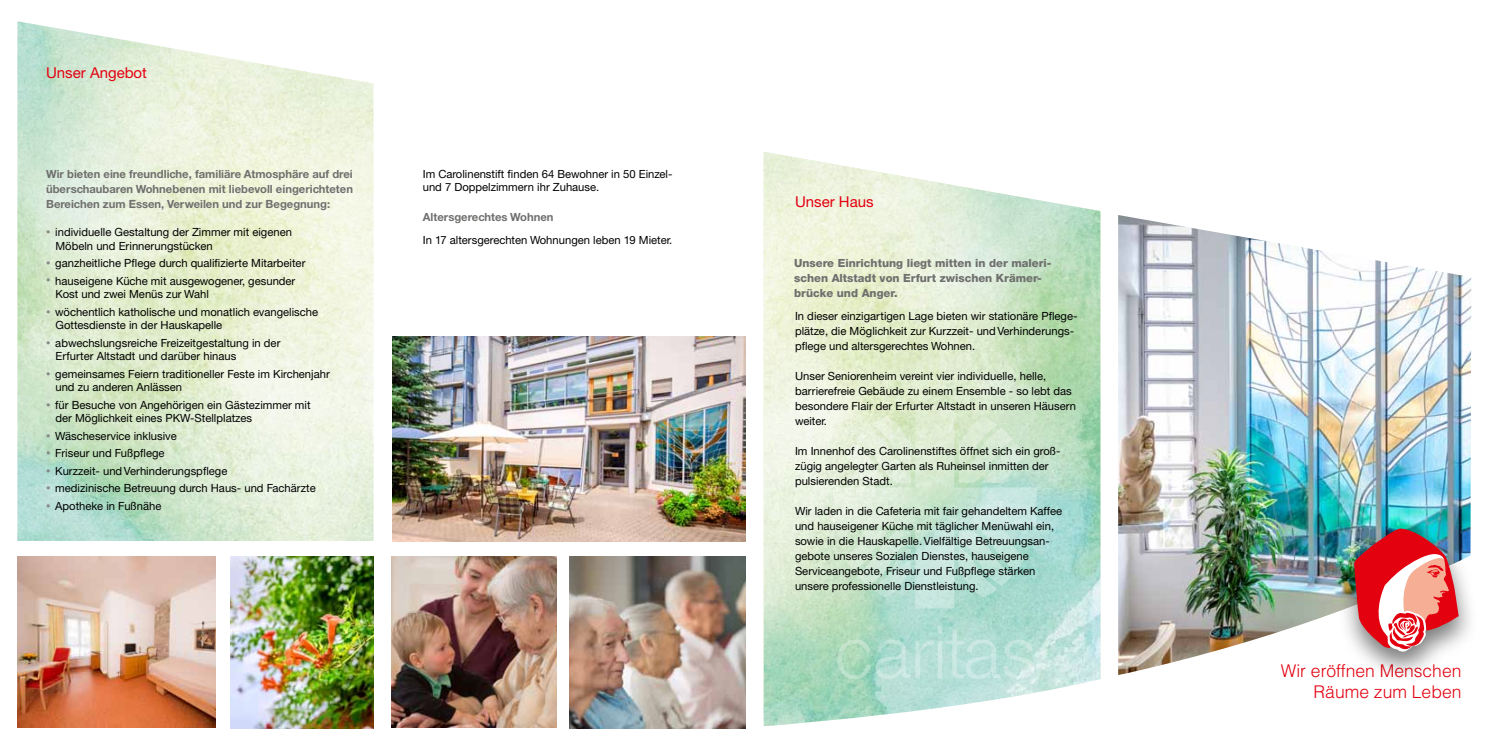
<style>
.page{position:relative;width:1489px;height:745px;background:#fff}
.page>*{position:absolute;margin:0;border:0;box-sizing:border-box;transform-origin:0 0}
.t1{font:300 17.5px/21px "Helvetica";color:#e3000f;text-align:right}
.t2{font:15px "Helvetica Neue CE";color:#e3000f}
.t3{font:11.25px/15px "Helvetica Neue CE";color:#000}
.t4{font:700 11.25px/15px "Helvetica Neue CE";color:#6f6f6e;text-align:justify}
.t5{font:800 11.25px/15px "Helvetica Neue CE";color:#6f6f6e}
.s1{font-size:8.75px;color:#878786}
</style>
<div class="page">
<img style="left:17px;top:21px;width:356px;height:519px">
<img style="left:763px;top:152px;width:337px;height:385px">
<img style="left:1118px;top:215px;width:352px;height:322px">
<svg style="left:833px;top:404px;width:203px;height:133px;background:#d5e9d4"></svg>
<img style="left:763px;top:537px;width:572px;height:189px">
<img style="left:230px;top:556px;width:143px;height:171px">
<img style="left:569px;top:556px;width:177px;height:171px">
<img style="left:392px;top:336px;width:354px;height:204px">
<img style="left:391px;top:556px;width:165px;height:170px">
<img style="left:18px;top:556px;width:197px;height:171px">
<div style="left:1335px;top:521px;width:142px;height:161px;background:#000;opacity:.51"></div>
<img style="left:1353px;top:528px;width:105px;height:124px">
<h2 class="t2" style="left:46px;top:64px;width:102px">Unser Angebot</h2>
<p class="t4" style="left:46px;top:166px;width:308px">Wir bieten eine freundliche, familiäre Atmosphäre auf drei überschaubaren Wohnebenen mit liebevoll eingerichteten Bereichen zum Essen, Verweilen und zur Begegnung:</p>
<p class="t3" style="left:55px;top:225px;width:238px;line-height:13.5px;text-indent:-9px"><span class="s1">•</span> individuelle Gestaltung der Zimmer mit eigenen<br>Möbeln und Erinnerungstücken</p>
<p class="t3" style="left:46px;top:255px;width:261px"><span class="s1">•</span> ganzheitliche Pflege durch qualifizierte Mitarbeiter</p>
<p class="t3" style="left:55px;top:274px;width:241px;line-height:13.5px;text-indent:-9px"><span class="s1">•</span> hauseigene Küche mit ausgewogener, gesunder<br>Kost und zwei Menüs zur Wahl</p>
<p class="t3" style="left:55px;top:305px;width:264px;line-height:13.5px;text-indent:-9px"><span class="s1">•</span> wöchentlich katholische und monatlich evangelische<br>Gottesdienste in der Hauskapelle</p>
<p class="t3" style="left:55px;top:336px;width:226px;line-height:13.5px;text-indent:-9px"><span class="s1">•</span> abwechslungsreiche Freizeitgestaltung in der<br>Erfurter Altstadt und darüber hinaus</p>
<p class="t3" style="left:55px;top:367px;width:276px;line-height:13.5px;text-indent:-9px"><span class="s1">•</span> gemeinsames Feiern traditioneller Feste im Kirchenjahr und zu anderen Anlässen</p>
<p class="t3" style="left:55px;top:398px;width:256px;line-height:13.5px;text-indent:-9px"><span class="s1">•</span> für Besuche von Angehörigen ein Gästezimmer mit der Möglichkeit eines PKW-Stellplatzes</p>
<p class="t3" style="left:46px;top:428px;width:132px"><span class="s1">•</span> Wäscheservice inklusive</p>
<p class="t3" style="left:46px;top:445px;width:120px"><span class="s1">•</span> Friseur und Fußpflege</p>
<p class="t3" style="left:46px;top:463px;width:183px"><span class="s1">•</span> Kurzzeit- und Verhinderungspflege</p>
<p class="t3" style="left:46px;top:480px;width:271px"><span class="s1">•</span> medizinische Betreuung durch Haus- und Fachärzte</p>
<p class="t3" style="left:46px;top:498px;width:117px"><span class="s1">•</span> Apotheke in Fußnähe</p>
<p class="t3" style="left:423px;top:167px;width:251px;line-height:13.5px">Im Carolinenstift finden 64 Bewohner in 50 Einzel&shy;und 7 Doppelzimmern ihr Zuhause.</p>
<p class="t4" style="left:423px;top:210px;width:132px">Altersgerechtes Wohnen</p>
<p class="t3" style="left:423px;top:232px;width:251px">In 17 altersgerechten Wohnungen leben 19 Mieter.</p>
<h2 class="t2" style="left:795px;top:192px;width:80px">Unser Haus</h2>
<p class="t5" style="left:794px;top:255px;width:259px">Unsere Einrichtung liegt mitten in der maleri&shy;schen Altstadt von Erfurt zwischen Krämer&shy;brücke und Anger.</p>
<p class="t3" style="left:795px;top:308px;width:284px">In dieser einzigartigen Lage bieten wir stationäre Pflege&shy;plätze, die Möglichkeit zur Kurzzeit- und Verhinderungs&shy;pflege und altersgerechtes Wohnen.</p>
<p class="t3" style="left:795px;top:368px;width:282px">Unser Seniorenheim vereint vier individuelle, helle, barrierefreie Gebäude zu einem Ensemble - so lebt das besondere Flair der Erfurter Altstadt in unseren Häusern weiter.</p>
<p class="t3" style="left:795px;top:443px;width:267px">Im Innenhof des Carolinenstiftes öffnet sich ein groß&shy;zügig angelegter Garten als Ruheinsel inmitten der pulsierenden Stadt.</p>
<p class="t3" style="left:795px;top:503px;width:268px">Wir laden in die Cafeteria mit fair gehandeltem Kaffee und hauseigener Küche mit täglicher Menüwahl ein, sowie in die Hauskapelle. Vielfältige Betreuungsan&shy;gebote unseres Sozialen Dienstes, hauseigene Serviceangebote, Friseur und Fußpflege stärken unsere professionelle Dienstleistung.</p>
<h1 class="t1" style="left:1280px;top:659px;width:182px">Wir eröffnen Menschen<br>Räume zum Leben</h1>
</div>
